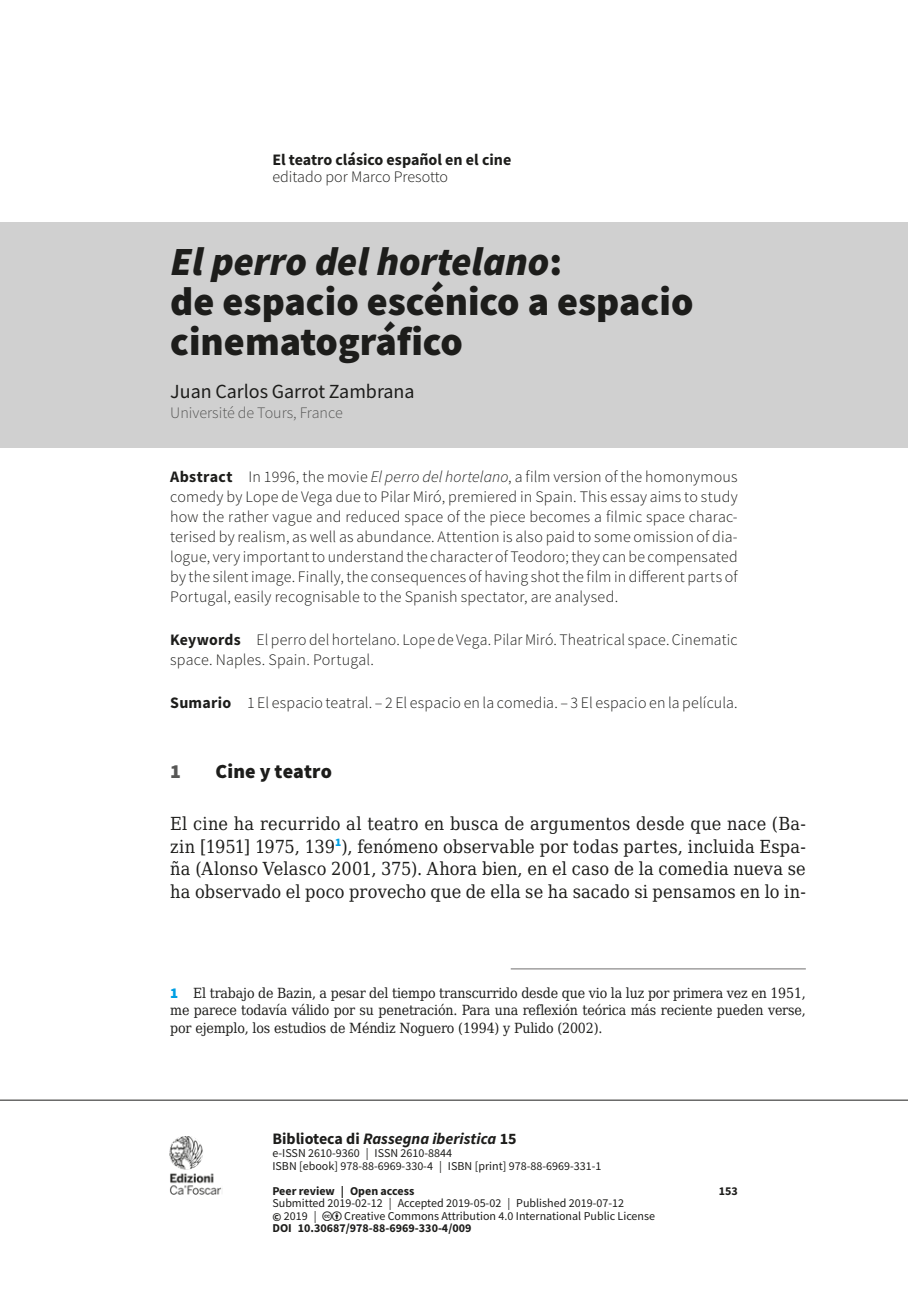
<style>
.page{position:relative;width:908px;height:1304px;background:#fff}
.page>*{position:absolute;margin:0;border:0;box-sizing:border-box;transform-origin:0 0}
.t1{font:900 40px/40px "Source Sans Pro";color:#1d1d1b}
.t2{font:20px "Source Sans Pro";color:#1d1d1b}
.t3{font:900 20px "Source Sans Pro";letter-spacing:.005em;color:#1d1d1b}
.t4{font:900 20px "Source Sans Pro";color:#575756}
.t5{font:18px/22.4px "DejaVu Serif Condensed";letter-spacing:.01em;color:#1d1d1b;text-align:justify}
.t6{font:300 16px/20px "Source Sans Pro";letter-spacing:.01em;color:#1d1d1b;text-align:justify}
.t7{font:italic 700 16px "Source Sans Pro";color:#1d1d1b}
.t8{font:700 16px "Source Sans Pro";color:#1d1d1b}
.t9{font:300 16px "Source Sans Pro";color:#575756}
.t10{font:14px/17.6px "DejaVu Serif Condensed";letter-spacing:-.01em;color:#1d1d1b;text-align:justify}
.t11{font:12px/12.4px "Source Sans Pro";color:#1d1d1b}
.t12{font:700 12px "Source Sans Pro";color:#1d1d1b}
.s1{font-style:italic}
.s2{font-weight:700}
.s3{font-family:"Source Sans Pro";font-weight:900;font-size:15px;color:#009fe3}
.s4{font-style:normal}
</style>
<div class="page">
<img style="left:169px;top:1136px;width:54px;height:59px">
<hr style="left:0;top:1100px;width:907px;height:1px;background:#1d1d1b">
<div style="left:0;top:223px;width:907px;height:225px;background:#d0d0d0"></div>
<hr style="left:510px;top:969px;width:295px;height:1px;background:#706f6f">
<p class="t8" style="left:272px;top:149px;width:240px">El teatro clásico español en el cine</p>
<p class="t6" style="left:272px;top:167px;width:177px">editado por Marco Presotto</p>
<h1 class="t1" style="left:170px;top:241px;width:524px"><span class="s1">El perro del hortelano</span>:<br>de espacio escénico a espacio cinematográfico</h1>
<p class="t2" style="left:170px;top:379px;width:246px">Juan Carlos Garrot Zambrana</p>
<p class="t9" style="left:170px;top:403px;width:174px">Université de Tours, France</p>
<p class="t6" style="left:170px;top:467px;width:568px"><span class="s2">Abstract</span> In 1996, the movie <span class="s1">El perro del hortelano</span>, a film version of the homonymous comedy by Lope de Vega due to Pilar Miró, premiered in Spain. This essay aims to study how the rather vague and reduced space of the piece becomes a filmic space charac&shy;terised by realism, as well as abundance. Attention is also paid to some omission of dia&shy;logue, very important to understand the character of Teodoro; they can be compensated by the silent image. Finally, the consequences of having shot the film in different parts of Portugal, easily recognisable to the Spanish spectator, are analysed.</p>
<p class="t6" style="left:170px;top:630px;width:568px"><span class="s2">Keywords</span> El perro del hortelano. Lope de Vega. Pilar Miró. Theatrical space. Cinematic space. Naples. Spain. Portugal.</p>
<p class="t6" style="left:170px;top:692px;width:568px"><span class="s2">Sumario</span> 1 El espacio teatral. – 2 El espacio en la comedia. – 3 El espacio en la película.</p>
<p class="t4" style="left:170px;top:757px;width:12px">1</p>
<p class="t3" style="left:215px;top:757px;width:118px">Cine y teatro</p>
<p class="t5" style="left:170px;top:812px;width:636px">El cine ha recurrido al teatro en busca de argumentos desde que nace (Ba&shy;zin [1951] 1975, 139<sup>1</sup>), fenómeno observable por todas partes, incluida Espa&shy;ña (Alonso Velasco 2001, 375). Ahora bien, en el caso de la comedia nueva se ha observado el poco provecho que de ella se ha sacado si pensamos en lo in-</p>
<p class="t10" style="left:170px;top:984px;width:637px"><span class="s3">1</span> El trabajo de Bazin, a pesar del tiempo transcurrido desde que vio la luz por primera vez en 1951, me parece todavía válido por su penetración. Para una reflexión teórica más reciente pueden verse, por ejemplo, los estudios de Méndiz Noguero (1994) y Pulido (2002).</p>
<p class="t7" style="left:272px;top:1128px;width:245px"><span class="s4">Biblioteca di</span> Rassegna iberistica <span class="s4">15</span></p>
<p class="t11" style="left:272px;top:1147px;width:330px">e-ISSN 2610-9360 | ISSN 2610-8844<br>ISBN [ebook] 978-88-6969-330-4 | ISBN [print] 978-88-6969-331-1</p>
<p class="t12" style="left:272px;top:1182px;width:143px">Peer review | Open access</p>
<p class="t12" style="left:718px;top:1182px;width:21px">153</p>
<p class="t11" style="left:272px;top:1197px;width:353px">Submitted 2019-02-12 | Accepted 2019-05-02 | Published 2019-07-12 <span class="s2">©</span> 2019 |</p>
<p class="t11" style="left:344px;top:1209px;width:312px">Creative Commons Attribution 4.0 International Public License</p>
<p class="t12" style="left:272px;top:1220px;width:200px">DOI 10.30687/978-88-6969-330-4/009</p>
</div>
